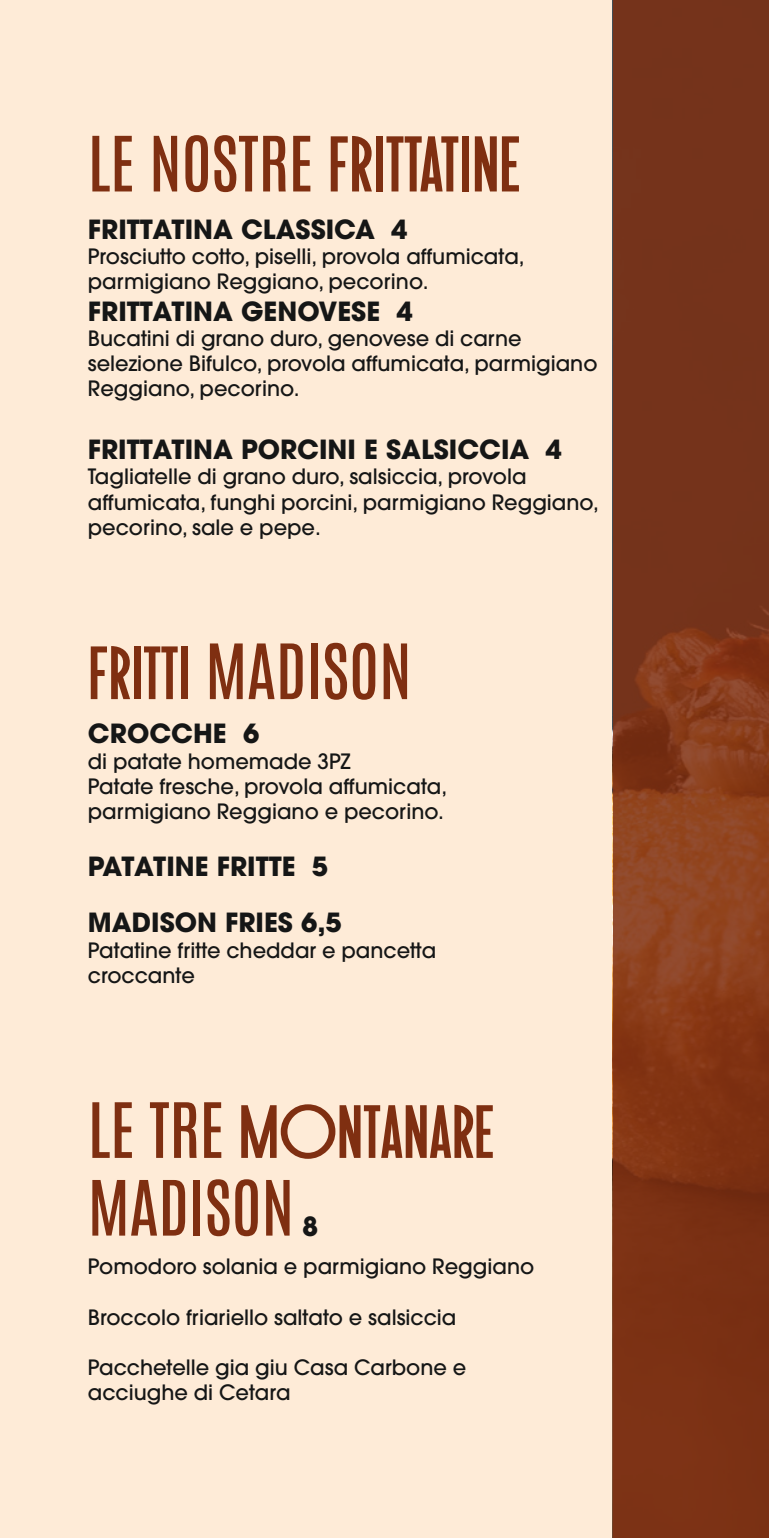
<style>
.page{position:relative;width:769px;height:1538px;background:#fff}
.page>*{position:absolute;margin:0;border:0;box-sizing:border-box;transform-origin:0 0}
.t1{font:78.75px "Toasted Vein BTN Bold";color:#7f2f11}
.t2{font:75.25px "Toasted Vein BTN Bold";color:#7f2f11}
.t3{font:500 64.75px "Antonio";color:#7f2f11}
.t4{font:700 26.25px/56.7px "Avant Garde";color:#151616}
.t5{font:500 21px/25.2px "Avant Garde";color:#151616}
.s1{font-family:"Antonio";font-weight:500;font-size:64.75px}
.s2{font-family:"Toasted Vein BTN Bold";font-weight:400;font-size:75.25px}
</style>
<div class="page">
<div style="left:0;top:0;width:767px;height:1538px;background:#feebd7"></div>
<svg style="left:613px;top:0;width:156px;height:1538px;background:#7c3519"></svg>
<h1 class="t1" style="left:88px;top:120px;width:434px"><span class="s1">LE NOSTRE</span> FRITTATINE</h1>
<p class="t4" style="left:88px;top:201px;width:321px">FRITTATINA CLASSICA 4</p>
<p class="t5" style="left:88px;top:244px;width:438px">Prosciutto cotto, piselli, provola affumicata, parmigiano Reggiano, pecorino.</p>
<p class="t4" style="left:88px;top:282px;width:326px">FRITTATINA GENOVESE 4</p>
<p class="t5" style="left:88px;top:326px;width:511px">Bucatini di grano duro, genovese di carne selezione Bifulco, provola affumicata, parmigiano<br>Reggiano, pecorino.</p>
<p class="t4" style="left:88px;top:421px;width:475px">FRITTATINA PORCINI E SALSICCIA 4</p>
<p class="t5" style="left:88px;top:464px;width:513px">Tagliatelle di grano duro, salsiccia, provola affumicata, funghi porcini, parmigiano Reggiano, pecorino, sale e pepe.</p>
<h3 class="t3" style="left:88px;top:625px;width:325px"><span class="s2">FRITTI</span> MADISON</h3>
<p class="t4" style="left:88px;top:705px;width:173px">CROCCHE 6</p>
<p class="t5" style="left:88px;top:748px;width:361px">di patate homemade 3PZ<br>Patate fresche, provola affumicata, parmigiano Reggiano e pecorino.</p>
<p class="t4" style="left:88px;top:837px;width:255px">PATATINE FRITTE 5<br>MADISON FRIES 6,5</p>
<p class="t5" style="left:88px;top:937px;width:350px">Patatine fritte cheddar e pancetta croccante</p>
<h2 class="t2" style="left:88px;top:1090px;width:408px"><span class="s1">LE TRE</span> MONTANARE</h2>
<h3 class="t3" style="left:88px;top:1162px;width:208px">MADISON</h3>
<p class="t4" style="left:302px;top:1197px;width:18px">8</p>
<p class="t5" style="left:88px;top:1254px;width:448px">Pomodoro solania e parmigiano Reggiano</p>
<p class="t5" style="left:88px;top:1304px;width:370px">Broccolo friariello saltato e salsiccia</p>
<p class="t5" style="left:88px;top:1355px;width:380px">Pacchetelle gia giu Casa Carbone e acciughe di Cetara</p>
</div>
